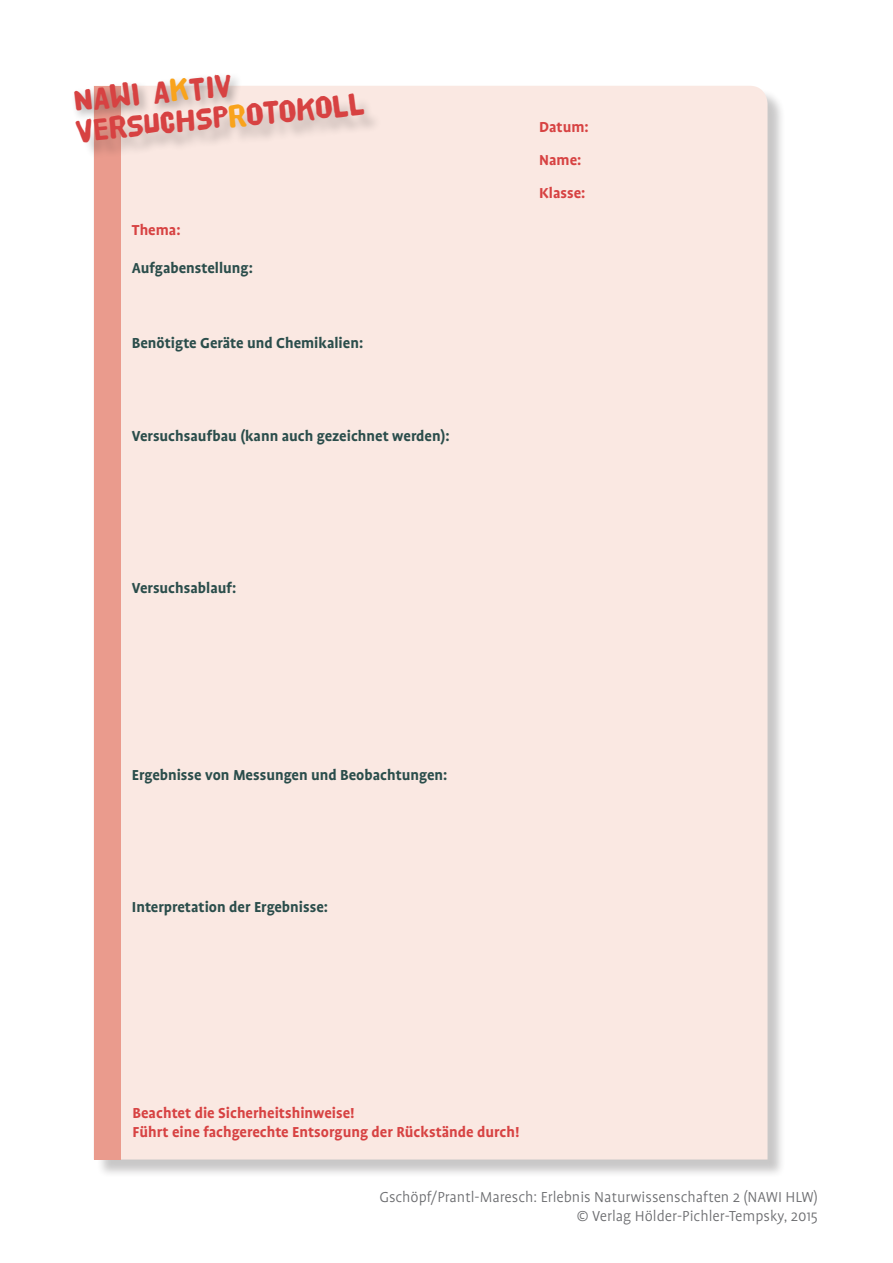
<style>
.page{position:relative;width:893px;height:1263px;background:#fff}
.page>*{position:absolute;margin:0;border:0;box-sizing:border-box;transform-origin:0 0}
.t1{font:32.25px/31.3px "HVD Poster Clean";color:#d74242}
.t2{font:700 16.5px "Profile";color:#2a4d4b}
.t3{font:700 16.5px/33px "Profile";color:#d74242}
.t4{font:300 16.5px/19.8px "Profile";color:#6c6d70;text-align:right}
.s1{color:#f9a31b}
</style>
<div class="page">
<div style="left:96px;top:88px;width:690px;height:1090px;background:#231f20;opacity:.25"></div>
<div style="left:121px;top:86px;width:646px;height:1073px;background:#fae8e2"></div>
<div style="left:94px;top:86px;width:27px;height:1073px;background:#ea9b8d"></div>
<div style="left:71px;top:72px;width:171px;height:50px;background:#231f20;opacity:.35"></div>
<div style="left:79px;top:97px;width:304px;height:63px;background:#231f20;opacity:.21"></div>
<h1 class="t1" style="left:71px;top:86px;width:292px;rotate:-6deg">NAWI A<span class="s1">k</span>tiv<br>VERSUCHSP<span class="s1">R</span>OTOKOLL</h1>
<p class="t3" style="left:132px;top:213px;width:50px">Thema:</p>
<p class="t2" style="left:132px;top:259px;width:123px">Aufgabenstellung:</p>
<p class="t2" style="left:132px;top:334px;width:233px">Benötigte Geräte und Chemikalien:</p>
<p class="t2" style="left:132px;top:427px;width:319px">Versuchsaufbau (kann auch gezeichnet werden):</p>
<p class="t2" style="left:132px;top:579px;width:106px">Versuchsablauf:</p>
<p class="t2" style="left:132px;top:766px;width:317px">Ergebnisse von Messungen und Beobachtungen:</p>
<p class="t2" style="left:132px;top:898px;width:198px">Interpretation der Ergebnisse:</p>
<p class="t3" style="left:539px;top:110px;width:51px">Datum:<br>Name:<br>Klasse:</p>
<p class="t3" style="left:133px;top:1103px;width:388px;line-height:18.8px">Beachtet die Sicherheitshinweise!<br>Führt eine fachgerechte Entsorgung der Rückstände durch!</p>
<p class="t4" style="left:379px;top:1187px;width:440px">Gschöpf/Prantl-Maresch: Erlebnis Naturwissenschaften 2 (NAWI HLW) © Verlag Hölder-Pichler-Tempsky, 2015</p>
</div>
